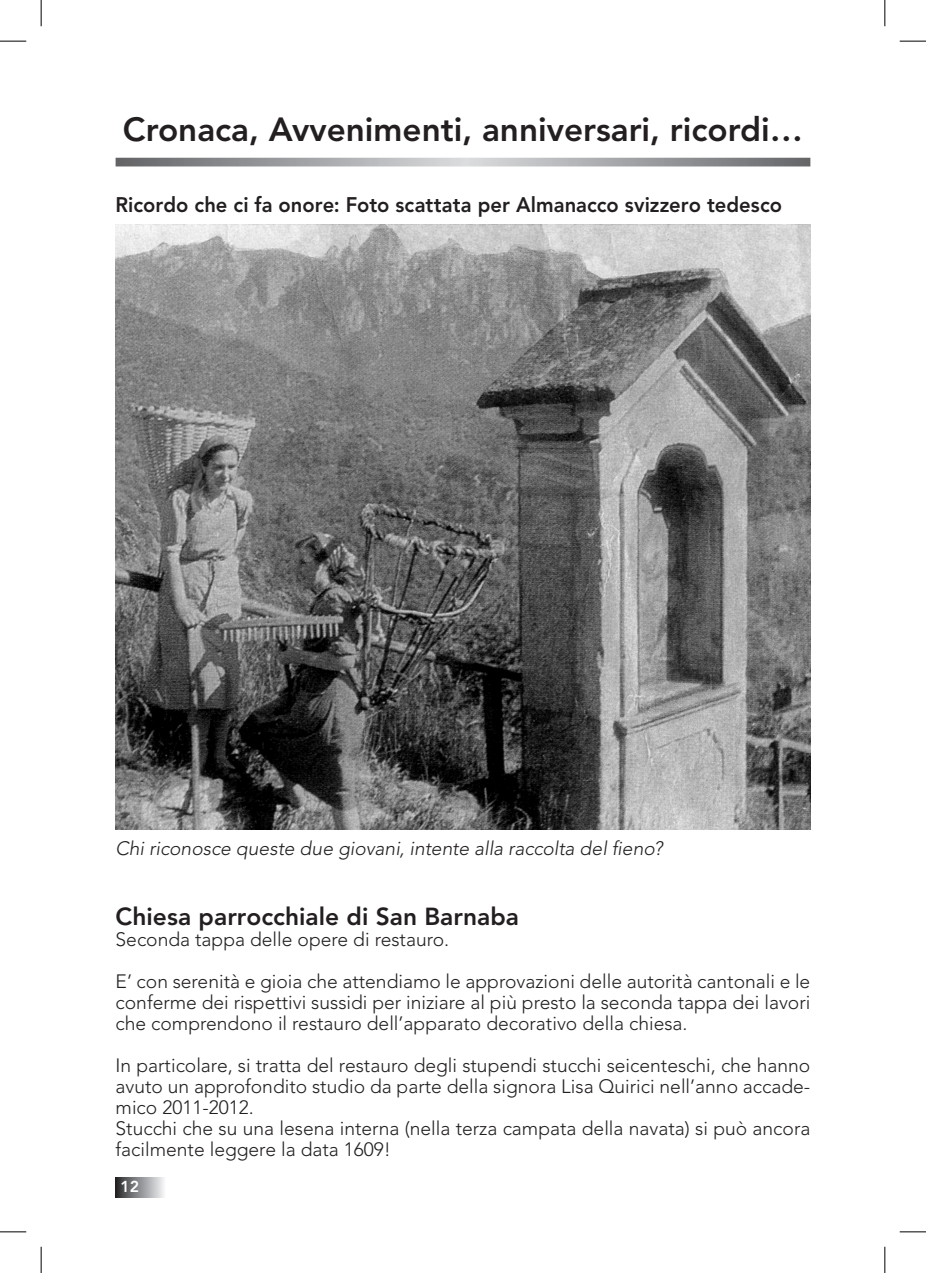
<style>
.page{position:relative;width:926px;height:1273px;background:#fff}
.page>*{position:absolute;margin:0;border:0;box-sizing:border-box;transform-origin:0 0}
.t1{font:800 33.25px "Avenir";color:#231f20}
.t2{font:800 24.5px "Avenir";color:#231f20}
.t3{font:800 21px "Avenir";letter-spacing:.005em;color:#231f20;scale:.96 1}
.t4{font:300 19.25px/21px "Avenir";color:#231f20}
.t5{font:italic 300 19.25px "Avenir";color:#231f20}
.t6{font:800 15.75px "Avenir";color:#fff}
</style>
<div class="page">
<div style="left:116px;top:1177px;width:49px;height:20px;background:linear-gradient(to right,#2d2d30,#f5f6f9)"></div>
<svg style="left:116px;top:158px;width:694px;height:8px;background:#9e9fa2"></svg>
<img style="left:116px;top:225px;width:694px;height:605px">
<svg style="left:0;top:41px;width:26px;height:1px"></svg>
<svg style="left:899px;top:41px;width:27px;height:1px"></svg>
<svg style="left:0;top:1231px;width:26px;height:1px"></svg>
<svg style="left:899px;top:1231px;width:27px;height:1px"></svg>
<svg style="left:41px;top:0;width:1px;height:26px"></svg>
<svg style="left:41px;top:1247px;width:1px;height:26px"></svg>
<svg style="left:884px;top:0;width:1px;height:26px"></svg>
<svg style="left:884px;top:1247px;width:1px;height:26px"></svg>
<h1 class="t1" style="left:123px;top:110px;width:681px">Cronaca, Avvenimenti, anniversari, ricordi…</h1>
<p class="t3" style="left:116px;top:192px;width:695px">Ricordo che ci fa onore: Foto scattata per Almanacco svizzero tedesco</p>
<p class="t5" style="left:116px;top:836px;width:549px">Chi riconosce queste due giovani, intente alla raccolta del fieno?</p>
<p class="t2" style="left:116px;top:901px;width:405px">Chiesa parrocchiale di San Barnaba</p>
<p class="t4" style="left:116px;top:918px;width:696px;line-height:42px">Seconda tappa delle opere di restauro.<br>E’ con serenità e gioia che attendiamo le approvazioni delle autorità cantonali e le</p>
<p class="t4" style="left:116px;top:991px;width:696px">conferme dei rispettivi sussidi per iniziare al più presto la seconda tappa dei lavori che comprendono il restauro dell’apparato decorativo della chiesa.</p>
<p class="t4" style="left:116px;top:1054px;width:696px">In particolare, si tratta del restauro degli stupendi stucchi seicenteschi, che hanno avuto un approfondito studio da parte della signora Lisa Quirici nell’anno accade&shy;mico 2011-2012.<br>Stucchi che su una lesena interna (nella terza campata della navata) si può ancora facilmente leggere la data 1609!</p>
<p class="t6" style="left:121px;top:1177px;width:20px">12</p>
</div>
